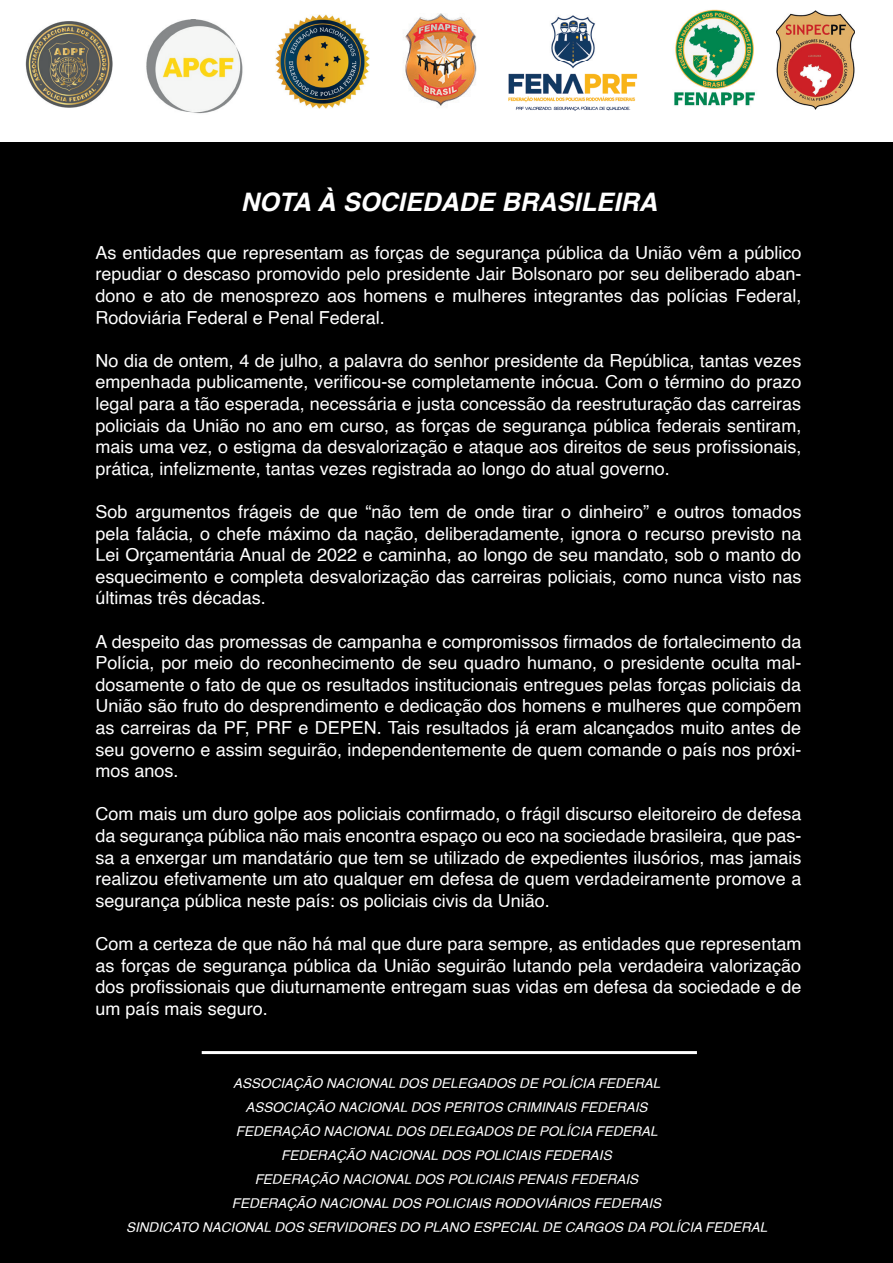
<style>
.page{position:relative;width:893px;height:1263px;background:#fff}
.page>*{position:absolute;margin:0;border:0;box-sizing:border-box;transform-origin:0 0}
.t1{font:italic 700 25.5px "Helvetica";color:#fff}
.t2{font:18px/21.6px "Helvetica";color:#fff;text-align:justify}
.t3{font:italic 13.5px/24px "Helvetica";color:#fff;text-align:center}
</style>
<div class="page">
<div style="left:0;top:142px;width:893px;height:1121px;background:#000"></div>
<img style="left:26px;top:21px;width:86px;height:86px">
<img style="left:776px;top:10px;width:79px;height:100px">
<img style="left:674px;top:9px;width:81px;height:97px">
<img style="left:276px;top:15px;width:93px;height:93px">
<img style="left:405px;top:13px;width:72px;height:93px">
<img style="left:508px;top:15px;width:130px;height:96px">
<hr style="left:202px;top:1051px;width:495px;height:3px;background:#fff">
<img style="left:146px;top:20px;width:97px;height:94px">
<h1 class="t1" style="left:241px;top:181px;width:418px">NOTA À SOCIEDADE BRASILEIRA</h1>
<p class="t2" style="left:96px;top:242px;width:707px">As entidades que representam as forças de segurança pública da União vêm a público repudiar o descaso promovido pelo presidente Jair Bolsonaro por seu deliberado aban&shy;dono e ato de menosprezo aos homens e mulheres integrantes das polícias Federal, Rodoviária Federal e Penal Federal.</p>
<p class="t2" style="left:96px;top:350px;width:707px">No dia de ontem, 4 de julho, a palavra do senhor presidente da República, tantas vezes empenhada publicamente, verificou-se completamente inócua. Com o término do prazo legal para a tão esperada, necessária e justa concessão da reestruturação das carreiras policiais da União no ano em curso, as forças de segurança pública federais sentiram, mais uma vez, o estigma da desvalorização e ataque aos direitos de seus profissionais, prática, infelizmente, tantas vezes registrada ao longo do atual governo.</p>
<p class="t2" style="left:96px;top:501px;width:707px">Sob argumentos frágeis de que “não tem de onde tirar o dinheiro” e outros tomados pela falácia, o chefe máximo da nação, deliberadamente, ignora o recurso previsto na Lei Orçamentária Anual de 2022 e caminha, ao longo de seu mandato, sob o manto do esquecimento e completa desvalorização das carreiras policiais, como nunca visto nas últimas três décadas.</p>
<p class="t2" style="left:96px;top:631px;width:707px">A despeito das promessas de campanha e compromissos firmados de fortalecimento da Polícia, por meio do reconhecimento de seu quadro humano, o presidente oculta mal&shy;dosamente o fato de que os resultados institucionais entregues pelas forças policiais da União são fruto do desprendimento e dedicação dos homens e mulheres que compõem as carreiras da PF, PRF e DEPEN. Tais resultados já eram alcançados muito antes de seu governo e assim seguirão, independentemente de quem comande o país nos próxi&shy;mos anos.</p>
<p class="t2" style="left:96px;top:804px;width:707px">Com mais um duro golpe aos policiais confirmado, o frágil discurso eleitoreiro de defesa da segurança pública não mais encontra espaço ou eco na sociedade brasileira, que pas&shy;sa a enxergar um mandatário que tem se utilizado de expedientes ilusórios, mas jamais realizou efetivamente um ato qualquer em defesa de quem verdadeiramente promove a segurança pública neste país: os policiais civis da União.</p>
<p class="t2" style="left:96px;top:933px;width:707px">Com a certeza de que não há mal que dure para sempre, as entidades que representam as forças de segurança pública da União seguirão lutando pela verdadeira valorização dos profissionais que diuturnamente entregam suas vidas em defesa da sociedade e de um país mais seguro.</p>
<p class="t3" style="left:126px;top:1071px;width:643px">ASSOCIAÇÃO NACIONAL DOS DELEGADOS DE POLÍCIA FEDERAL<br>ASSOCIAÇÃO NACIONAL DOS PERITOS CRIMINAIS FEDERAIS<br>FEDERAÇÃO NACIONAL DOS DELEGADOS DE POLÍCIA FEDERAL<br>FEDERAÇÃO NACIONAL DOS POLICIAIS FEDERAIS<br>FEDERAÇÃO NACIONAL DOS POLICIAIS PENAIS FEDERAIS<br>FEDERAÇÃO NACIONAL DOS POLICIAIS RODOVIÁRIOS FEDERAIS<br>SINDICATO NACIONAL DOS SERVIDORES DO PLANO ESPECIAL DE CARGOS DA POLÍCIA FEDERAL</p>
</div>
